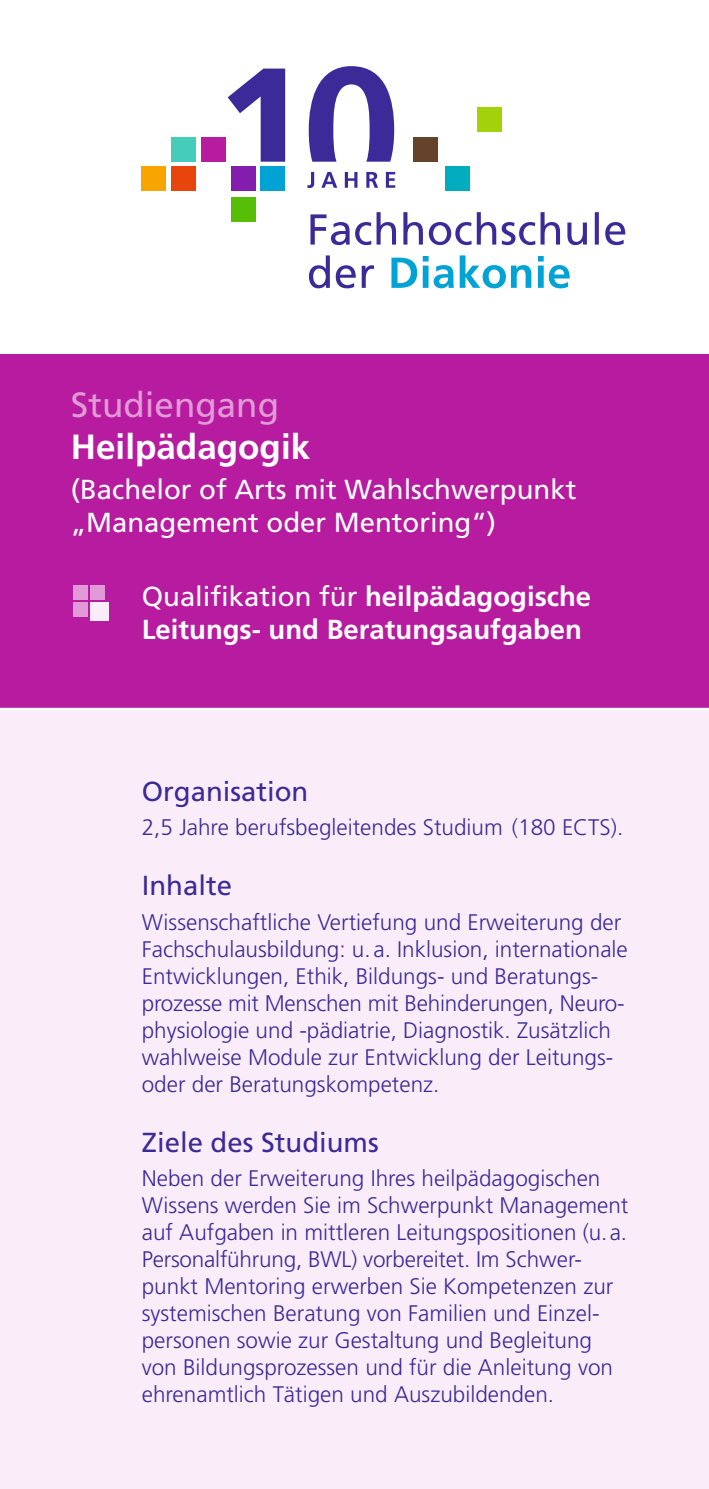
<style>
.page{position:relative;width:709px;height:1489px;background:#fff}
.page>*{position:absolute;margin:0;border:0;box-sizing:border-box;transform-origin:0 0}
.t1{font:700 35px "Frutiger";color:#fff}
.t2{font:35px "Frutiger";color:#e299d7}
.t3{font:700 27.5px/33px "Frutiger";color:#fff}
.t4{font:27.5px/33px "Frutiger";color:#fff}
.t5{font:27.5px "Frutiger";color:#3b2a98}
.t6{font:300 22.5px/27px "Frutiger";color:#3b2a98}
.s1{font-weight:400}
</style>
<div class="page">
<div style="left:0;top:709px;width:709px;height:779px;background:#faedf9"></div>
<div style="left:0;top:354px;width:709px;height:355px;background:#b71b9f"></div>
<hr style="left:0;top:707px;width:709px;height:3px;background:#fff">
<div style="left:73px;top:585px;width:14px;height:14px;background:#e299d7"></div>
<div style="left:90px;top:585px;width:14px;height:14px;background:#e299d7"></div>
<div style="left:90px;top:602px;width:18px;height:18px;background:#faedf9"></div>
<div style="left:73px;top:602px;width:14px;height:14px;background:#e299d7"></div>
<svg style="left:391px;top:255px;width:178px;height:33px"></svg>
<svg style="left:309px;top:255px;width:65px;height:33px"></svg>
<svg style="left:310px;top:212px;width:315px;height:33px"></svg>
<div style="left:261px;top:167px;width:24px;height:24px;background:#00a3d4"></div>
<div style="left:445px;top:167px;width:25px;height:24px;background:#00acbe"></div>
<div style="left:477px;top:108px;width:24px;height:24px;background:#a3d20a"></div>
<div style="left:413px;top:137px;width:25px;height:25px;background:#65422a"></div>
<div style="left:231px;top:197px;width:25px;height:24px;background:#56be06"></div>
<div style="left:201px;top:137px;width:25px;height:25px;background:#b71b9f"></div>
<div style="left:231px;top:167px;width:24px;height:24px;background:#831dad"></div>
<div style="left:171px;top:137px;width:25px;height:25px;background:#45cdb9"></div>
<div style="left:141px;top:167px;width:25px;height:24px;background:#f8a500"></div>
<div style="left:171px;top:167px;width:25px;height:24px;background:#e8450c"></div>
<svg style="left:307px;top:172px;width:88px;height:16px"></svg>
<svg style="left:309px;top:66px;width:85px;height:96px"></svg>
<svg style="left:228px;top:69px;width:57px;height:93px"></svg>
<h1 class="t2" style="left:71px;top:384px;width:210px">Studiengang</h1>
<h1 class="t1" style="left:71px;top:426px;width:241px">Heilpädagogik</h1>
<p class="t4" style="left:71px;top:473px;width:507px">(Bachelor of Arts mit Wahlschwerpunkt „Management oder Mentoring“)</p>
<p class="t3" style="left:142px;top:580px;width:451px"><span class="s1">Qualifikation für</span> heilpädagogische<br>Leitungs- und Beratungsaufgaben</p>
<p class="t5" style="left:142px;top:775px;width:168px">Organisation</p>
<p class="t6" style="left:142px;top:814px;width:483px">2,5 Jahre berufsbegleitendes Studium (180 ECTS).</p>
<p class="t5" style="left:142px;top:869px;width:92px">Inhalte</p>
<p class="t6" style="left:142px;top:908px;width:487px">Wissenschaftliche Vertiefung und Erweiterung der Fachschulausbildung: u. a. Inklusion, internationale Entwicklungen, Ethik, Bildungs- und Beratungs&shy;prozesse mit Menschen mit Behinderungen, Neuro&shy;physiologie und -pädiatrie, Diagnostik. Zusätzlich wahlweise Module zur Entwicklung der Leitungs&shy;oder der Beratungskompetenz.</p>
<p class="t5" style="left:142px;top:1125px;width:238px">Ziele des Studiums</p>
<p class="t6" style="left:142px;top:1164px;width:488px">Neben der Erweiterung Ihres heilpädagogischen Wissens werden Sie im Schwerpunkt Management auf Aufgaben in mittleren Leitungspositionen (u.a.<br>Personalführung, BWL) vorbereitet. Im Schwer&shy;punkt Mentoring erwerben Sie Kompetenzen zur systemischen Beratung von Familien und Einzel&shy;personen sowie zur Gestaltung und Begleitung von Bildungsprozessen und für die Anleitung von ehrenamtlich Tätigen und Auszubildenden.</p>
</div>
